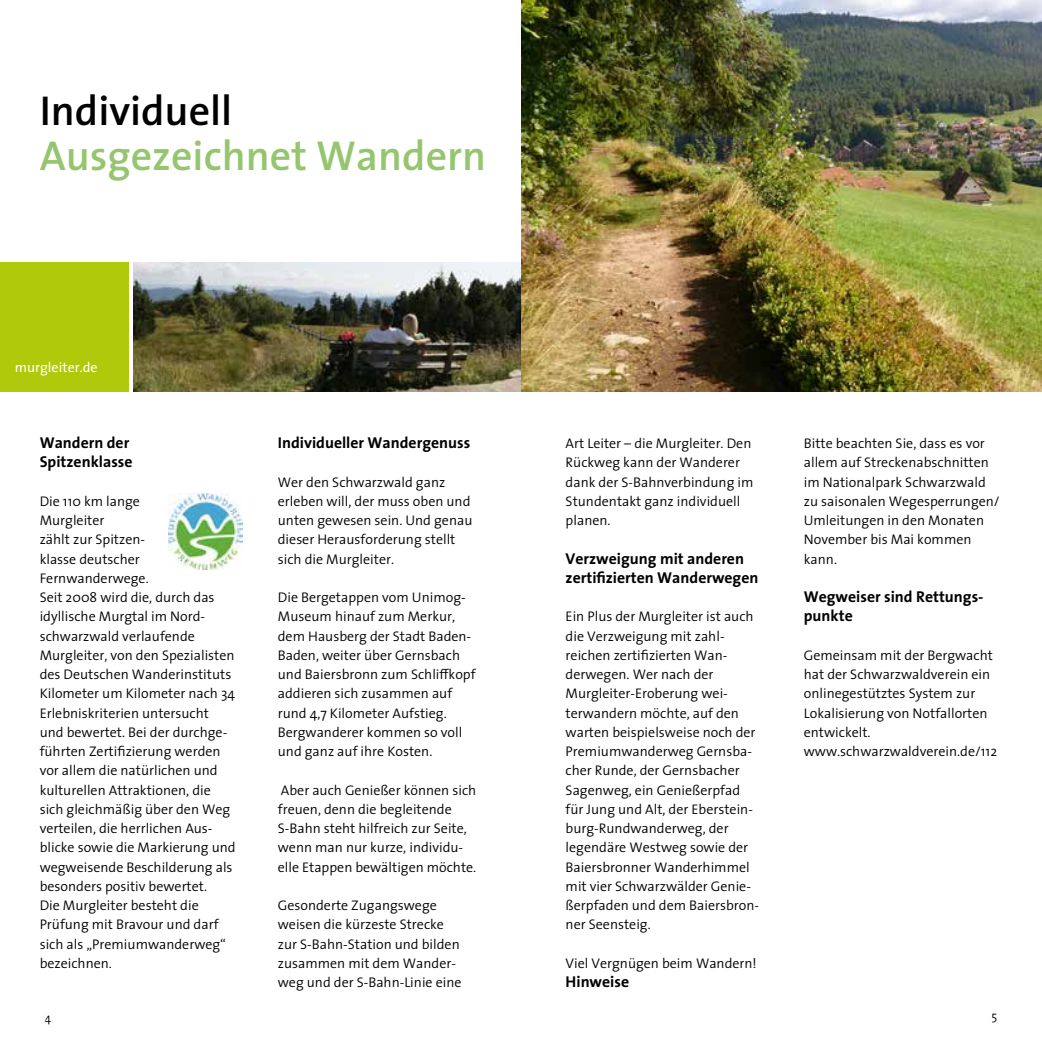
<style>
.page{position:relative;width:1042px;height:1042px;background:#fff}
.page>*{position:absolute;margin:0;border:0;box-sizing:border-box;transform-origin:0 0}
.t1{font:600 42px "The Sans 6";color:#95c56e}
.t2{font:600 42px "The Sans 6";color:#000}
.t3{font:15.75px/19.2px "The Sans 7 Bold Plain";color:#000}
.t4{font:300 14px/19.2px "The Sans 4";color:#000}
.t5{font:14px "The Sans 5";color:#fff}
.t6{font:300 12.25px "The Sans 4";color:#000}
</style>
<div class="page">
<img style="left:134px;top:263px;width:387px;height:129px">
<img style="left:521px;top:0;width:521px;height:392px">
<img style="left:169px;top:494px;width:73px;height:76px">
<div style="left:0;top:263px;width:129px;height:129px;background:#afca0b"></div>
<h1 class="t2" style="left:40px;top:76px;width:194px">Individuell</h1>
<h1 class="t1" style="left:40px;top:121px;width:448px">Ausgezeichnet Wandern</h1>
<p class="t5" style="left:15px;top:356px;width:84px">murgleiter.de</p>
<p class="t3" style="left:40px;top:433px;width:94px">Wandern der<br>Spitzenklasse</p>
<p class="t4" style="left:40px;top:491px;width:197px">Die 110 km lange<br>Murgleiter<br>zählt zur Spitzen-<br>klasse deutscher<br>Fernwanderwege.<br>Seit 2008 wird die, durch das idyllische Murgtal im Nord&shy;schwarzwald verlaufende<br>Murgleiter, von den Spezialisten des Deutschen Wanderinstituts<br>Kilometer um Kilometer nach 34<br>Erlebniskriterien untersucht und bewertet. Bei der durchge&shy;führten Zertifizierung werden vor allem die natürlichen und kulturellen Attraktionen, die sich gleichmäßig über den Weg verteilen, die herrlichen Aus&shy;blicke sowie die Markierung und wegweisende Beschilderung als besonders positiv bewertet.<br>Die Murgleiter besteht die<br>Prüfung mit Bravour und darf sich als „Premiumwanderweg“ bezeichnen.</p>
<p class="t3" style="left:278px;top:433px;width:194px">Individueller Wandergenuss</p>
<p class="t4" style="left:278px;top:472px;width:196px">Wer den Schwarzwald ganz erleben will, der muss oben und unten gewesen sein. Und genau dieser Herausforderung stellt sich die Murgleiter.</p>
<p class="t4" style="left:278px;top:587px;width:199px">Die Bergetappen vom Unimog-<br>Museum hinauf zum Merkur, dem Hausberg der Stadt Baden-<br>Baden, weiter über Gernsbach und Baiersbronn zum Schliffkopf addieren sich zusammen auf rund 4,7 Kilometer Aufstieg.<br>Bergwanderer kommen so voll und ganz auf ihre Kosten.</p>
<p class="t4" style="left:278px;top:780px;width:200px">Aber auch Genießer können sich freuen, denn die begleitende<br>S-Bahn steht hilfreich zur Seite, wenn man nur kurze, individu&shy;elle Etappen bewältigen möchte.</p>
<p class="t4" style="left:278px;top:895px;width:185px">Gesonderte Zugangswege weisen die kürzeste Strecke zur S-Bahn-Station und bilden zusammen mit dem Wander&shy;weg und der S-Bahn-Linie eine</p>
<p class="t4" style="left:566px;top:433px;width:189px">Art Leiter – die Murgleiter. Den<br>Rückweg kann der Wanderer dank der S-Bahnverbindung im<br>Stundentakt ganz individuell planen.</p>
<p class="t3" style="left:566px;top:548px;width:194px">Verzweigung mit anderen zertifizierten Wanderwegen</p>
<p class="t4" style="left:566px;top:606px;width:195px">Ein Plus der Murgleiter ist auch die Verzweigung mit zahl&shy;reichen zertifizierten Wan&shy;derwegen. Wer nach der<br>Murgleiter-Eroberung wei&shy;terwandern möchte, auf den warten beispielsweise noch der<br>Premiumwanderweg Gernsba&shy;cher Runde, der Gernsbacher<br>Sagenweg, ein Genießerpfad für Jung und Alt, der Eberstein&shy;burg-Rundwanderweg, der legendäre Westweg sowie der<br>Baiersbronner Wanderhimmel mit vier Schwarzwälder Genie&shy;ßerpfaden und dem Baiersbron&shy;ner Seensteig.</p>
<p class="t4" style="left:566px;top:953px;width:193px">Viel Vergnügen beim Wandern!</p>
<p class="t3" style="left:566px;top:972px;width:65px">Hinweise</p>
<p class="t4" style="left:804px;top:433px;width:197px">Bitte beachten Sie, dass es vor allem auf Streckenabschnitten im Nationalpark Schwarzwald zu saisonalen Wegesperrungen/<br>Umleitungen in den Monaten<br>November bis Mai kommen kann.</p>
<p class="t3" style="left:804px;top:587px;width:181px">Wegweiser sind Rettungs&shy;punkte</p>
<p class="t4" style="left:804px;top:645px;width:195px">Gemeinsam mit der Bergwacht hat der Schwarzwaldverein ein onlinegestütztes System zur<br>Lokalisierung von Notfallorten entwickelt. www.schwarzwaldverein.de/112</p>
<p class="t6" style="left:45px;top:1007px;width:8px">4</p>
<p class="t6" style="left:991px;top:1006px;width:7px">5</p>
</div>
